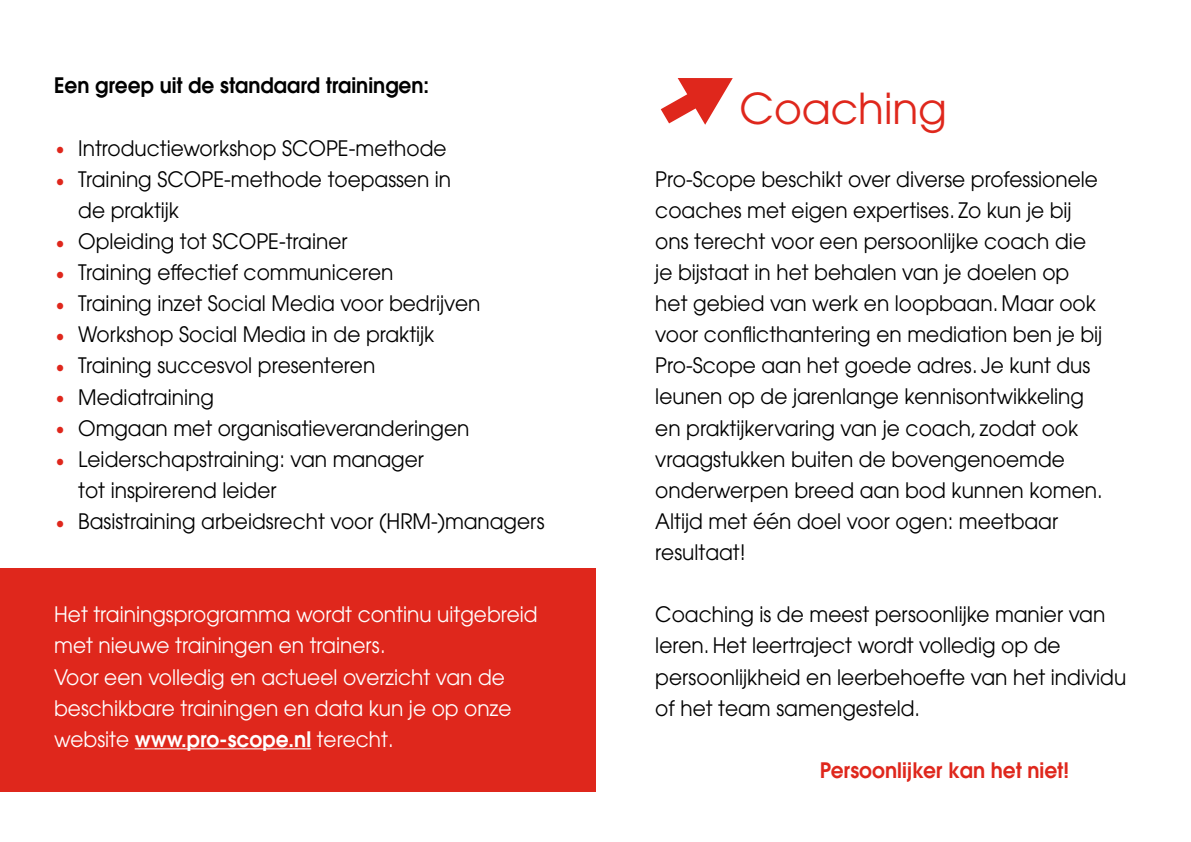
<style>
.page{position:relative;width:1191px;height:842px;background:#fff}
.page>*{position:absolute;margin:0;border:0;box-sizing:border-box;transform-origin:0 0}
.t1{font:42.4px "Avant Garde";color:#df271c}
.t2{font:21.2px/31.2px "Avant Garde";color:#000;scale:.95 1}
.t3{font:21.2px/31.2px "Avant Garde";color:#fff;scale:.95 1}
.t4{font:600 21.2px "Avant Garde";color:#000;scale:.95 1}
.t5{font:600 21.2px "Avant Garde";color:#df271c;scale:.95 1}
.s1{font-weight:600;color:#df271c}
.s2{font-weight:600}
</style>
<div class="page">
<div style="left:0;top:568px;width:595px;height:224px;background:#df271c"></div>
<hr style="left:135px;top:748px;width:176px;height:1px;background:#fff">
<svg style="left:660px;top:78px;width:72px;height:47px"></svg>
<p class="t4" style="left:54px;top:72px;width:396px">Een greep uit de standaard trainingen:</p>
<p class="t2" style="left:54px;top:132px;width:415px"><span class="s1">•</span> Introductieworkshop SCOPE-methode</p>
<p class="t2" style="left:78px;top:163px;width:394px;text-indent:-24px"><span class="s1">•</span> Training SCOPE-methode toepassen in de praktijk</p>
<p class="t2" style="left:54px;top:226px;width:310px"><span class="s1">•</span> Opleiding tot SCOPE-trainer</p>
<p class="t2" style="left:54px;top:257px;width:359px"><span class="s1">•</span> Training effectief communiceren</p>
<p class="t2" style="left:54px;top:288px;width:450px"><span class="s1">•</span> Training inzet Social Media voor bedrijven</p>
<p class="t2" style="left:54px;top:319px;width:402px"><span class="s1">•</span> Workshop Social Media in de praktijk</p>
<p class="t2" style="left:54px;top:350px;width:339px"><span class="s1">•</span> Training succesvol presenteren</p>
<p class="t2" style="left:54px;top:381px;width:170px"><span class="s1">•</span> Mediatraining</p>
<p class="t2" style="left:54px;top:412px;width:439px"><span class="s1">•</span> Omgaan met organisatieveranderingen</p>
<p class="t2" style="left:78px;top:443px;width:365px;text-indent:-24px"><span class="s1">•</span> Leiderschapstraining: van manager tot inspirerend leider</p>
<p class="t2" style="left:54px;top:506px;width:518px"><span class="s1">•</span> Basistraining arbeidsrecht voor (HRM-)managers</p>
<p class="t3" style="left:54px;top:599px;width:510px">Het trainingsprogramma wordt continu uitgebreid met nieuwe trainingen en trainers.<br>Voor een volledig en actueel overzicht van de beschikbare trainingen en data kun je op onze website <span class="s2">www.pro-scope.nl</span> terecht.</p>
<h1 class="t1" style="left:739px;top:84px;width:209px">Coaching</h1>
<p class="t2" style="left:655px;top:163px;width:472px">Pro-Scope beschikt over diverse professionele coaches met eigen expertises. Zo kun je bij ons terecht voor een persoonlijke coach die je bijstaat in het behalen van je doelen op het gebied van werk en loopbaan. Maar ook voor conflicthantering en mediation ben je bij Pro-Scope aan het goede adres. Je kunt dus leunen op de jarenlange kennisontwikkeling en praktijkervaring van je coach, zodat ook vraagstukken buiten de bovengenoemde onderwerpen breed aan bod kunnen komen.<br>Altijd met één doel voor ogen: meetbaar resultaat!</p>
<p class="t2" style="left:655px;top:599px;width:497px">Coaching is de meest persoonlijke manier van leren. Het leertraject wordt volledig op de persoonlijkheid en leerbehoefte van het individu of het team samengesteld.</p>
<p class="t5" style="left:820px;top:756px;width:264px">Persoonlijker kan het niet!</p>
</div>
